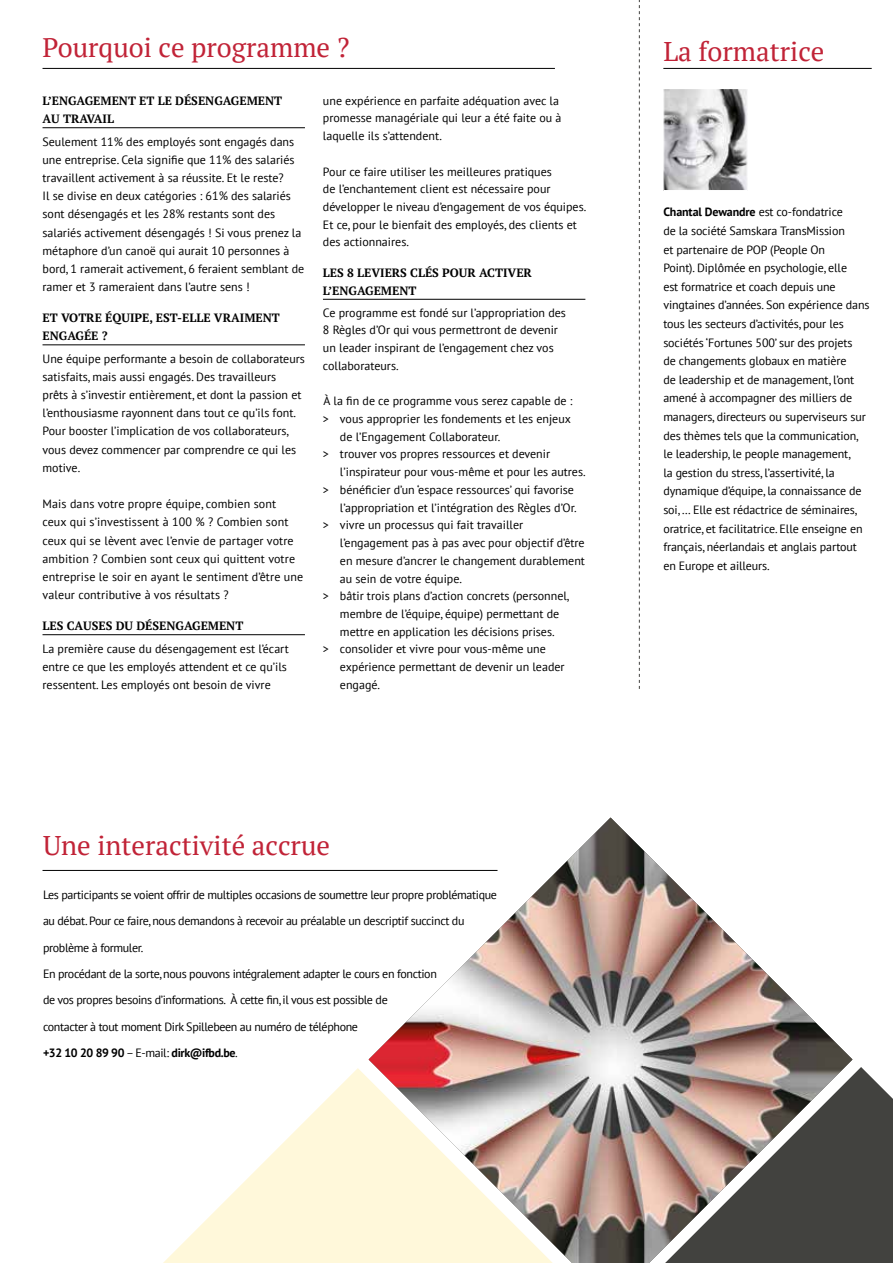
<style>
.page{position:relative;width:893px;height:1263px;background:#fff}
.page>*{position:absolute;margin:0;border:0;box-sizing:border-box;transform-origin:0 0}
.t1{font:27px "PT Serif";color:#c12337}
.t2{font:12px/18.1px "PT Sans";color:#000}
.t3{font:12px "PT Sans";letter-spacing:-.03em;color:#000}
.t4{font:700 12px/18.1px "PT Serif";color:#000}
.t5{font:700 12px "PT Sans";letter-spacing:-.03em;color:#000}
.s1{font-weight:400}
.s2{font-weight:700}
</style>
<div class="page">
<svg style="left:163px;top:1068px;width:206px;height:195px;fill:#fff8da"></svg>
<div style="left:852px;top:1067px;width:41px;height:196px;background:#42423f"></div>
<hr style="left:43px;top:127px;width:262px;height:1px;background:#000">
<hr style="left:43px;top:344px;width:262px;height:1px;background:#000">
<hr style="left:43px;top:634px;width:262px;height:1px;background:#000">
<hr style="left:323px;top:299px;width:262px;height:1px;background:#000">
<hr style="left:43px;top:68px;width:512px;height:1px;background:#000">
<hr style="left:663px;top:68px;width:209px;height:1px;background:#000">
<img style="left:665px;top:90px;width:81px;height:99px">
<div style="left:663px;top:88px;width:85px;height:103px;border:1px solid #fff"></div>
<svg style="left:639px;top:0;width:1px;height:689px"></svg>
<hr style="left:43px;top:870px;width:454px;height:1px;background:#000">
<img style="left:369px;top:817px;width:483px;height:446px">
<h1 class="t1" style="left:43px;top:30px;width:309px">Pourquoi ce programme ?</h1>
<p class="t4" style="left:43px;top:91px;width:241px">L’ENGAGEMENT ET LE DÉSENGAGEMENT<br>AU TRAVAIL</p>
<p class="t2" style="left:43px;top:132px;width:263px">Seulement 11% des employés sont engagés dans une entreprise. Cela signifie que 11% des salariés travaillent activement à sa réussite. Et le reste?<br>Il se divise en deux catégories : 61% des salariés sont désengagés et les 28% restants sont des salariés activement désengagés ! Si vous prenez la métaphore d’un canoë qui aurait 10 personnes à bord, 1 ramerait activement, 6 feraient semblant de ramer et 3 rameraient dans l’autre sens !</p>
<p class="t4" style="left:43px;top:309px;width:239px">ET VOTRE ÉQUIPE, EST-ELLE VRAIMENT<br>ENGAGÉE ?</p>
<p class="t2" style="left:43px;top:349px;width:264px">Une équipe performante a besoin de collaborateurs satisfaits, mais aussi engagés. Des travailleurs<br>prêts à s’investir entièrement, et dont la passion et l’enthousiasme rayonnent dans tout ce qu’ils font.<br>Pour booster l’implication de vos collaborateurs, vous devez commencer par comprendre ce qui les motive.</p>
<p class="t2" style="left:43px;top:495px;width:262px">Mais dans votre propre équipe, combien sont ceux qui s’investissent à 100 % ? Combien sont ceux qui se lèvent avec l’envie de partager votre ambition ? Combien sont ceux qui quittent votre entreprise le soir en ayant le sentiment d’être une valeur contributive à vos résultats ?</p>
<p class="t4" style="left:43px;top:617px;width:202px">LES CAUSES DU DÉSENGAGEMENT</p>
<p class="t2" style="left:43px;top:639px;width:248px">La première cause du désengagement est l’écart entre ce que les employés attendent et ce qu’ils ressentent. Les employés ont besoin de vivre</p>
<p class="t2" style="left:323px;top:91px;width:240px;line-height:17.7px">une expérience en parfaite adéquation avec la promesse managériale qui leur a été faite ou à laquelle ils s’attendent.</p>
<p class="t2" style="left:323px;top:162px;width:265px;line-height:17.7px">Pour ce faire utiliser les meilleures pratiques<br>de l’enchantement client est nécessaire pour développer le niveau d’engagement de vos équipes.<br>Et ce, pour le bienfait des employés, des clients et des actionnaires.</p>
<p class="t4" style="left:323px;top:264px;width:211px;line-height:17.7px">LES 8 LEVIERS CLÉS POUR ACTIVER<br>L’ENGAGEMENT</p>
<p class="t2" style="left:323px;top:303px;width:245px;line-height:17.7px">Ce programme est fondé sur l’appropriation des 8 Règles d’Or qui vous permettront de devenir un leader inspirant de l’engagement chez vos collaborateurs.</p>
<p class="t2" style="left:323px;top:392px;width:251px">À la fin de ce programme vous serez capable de :</p>
<p class="t2" style="left:323px;top:409px;width:250px">&gt; vous approprier les fondements et les enjeux</p>
<p class="t2" style="left:340px;top:427px;width:162px">de l’Engagement Collaborateur.</p>
<p class="t2" style="left:323px;top:445px;width:229px">&gt; trouver vos propres ressources et devenir</p>
<p class="t2" style="left:340px;top:463px;width:247px">l’inspirateur pour vous-même et pour les autres.</p>
<p class="t2" style="left:323px;top:480px;width:253px">&gt; bénéficier d’un ‘espace ressources’ qui favorise</p>
<p class="t2" style="left:340px;top:498px;width:238px">l’appropriation et l’intégration des Règles d’Or.</p>
<p class="t2" style="left:323px;top:516px;width:202px">&gt; vivre un processus qui fait travailler</p>
<p class="t2" style="left:340px;top:533px;width:246px">l’engagement pas à pas avec pour objectif d’être</p>
<p class="t2" style="left:340px;top:551px;width:247px">en mesure d’ancrer le changement durablement</p>
<p class="t2" style="left:340px;top:569px;width:124px">au sein de votre équipe.</p>
<p class="t2" style="left:323px;top:587px;width:248px">&gt; bâtir trois plans d’action concrets (personnel,</p>
<p class="t2" style="left:340px;top:604px;width:221px">membre de l’équipe, équipe) permettant de</p>
<p class="t2" style="left:340px;top:622px;width:216px">mettre en application les décisions prises.</p>
<p class="t2" style="left:323px;top:640px;width:224px">&gt; consolider et vivre pour vous-même une</p>
<p class="t2" style="left:340px;top:658px;width:226px">expérience permettant de devenir un leader</p>
<p class="t2" style="left:340px;top:675px;width:42px">engagé.</p>
<h1 class="t1" style="left:43px;top:828px;width:289px">Une interactivité accrue</h1>
<p class="t3" style="left:43px;top:886px;width:455px">Les participants se voient offrir de multiples occasions de soumettre leur propre problématique</p>
<p class="t3" style="left:43px;top:913px;width:423px">au débat. Pour ce faire, nous demandons à recevoir au préalable un descriptif succinct du</p>
<p class="t3" style="left:43px;top:939px;width:102px">problème à formuler.</p>
<p class="t3" style="left:43px;top:966px;width:395px">En procédant de la sorte, nous pouvons intégralement adapter le cours en fonction</p>
<p class="t3" style="left:43px;top:992px;width:346px">de vos propres besoins d’informations. À cette fin, il vous est possible de</p>
<p class="t3" style="left:43px;top:1019px;width:317px">contacter à tout moment Dirk Spillebeen au numéro de téléphone</p>
<p class="t5" style="left:43px;top:1045px;width:196px">+32 10 20 89 90 <span class="s1">– E-mail:</span> dirk@ifbd.be<span class="s1">.</span></p>
<h1 class="t1" style="left:663px;top:34px;width:163px">La formatrice</h1>
<p class="t2" style="left:663px;top:202px;width:208px;line-height:18.6px"><span class="s2">Chantal Dewandre</span> est co-fondatrice<br>de la société Samskara TransMission<br>et partenaire de POP (People On<br>Point). Diplômée en psychologie, elle<br>est formatrice et coach depuis une vingtaines d’années. Son expérience dans tous les secteurs d’activités, pour les sociétés ‘Fortunes 500’ sur des projets<br>de changements globaux en matière<br>de leadership et de management, l’ont amené à accompagner des milliers de managers, directeurs ou superviseurs sur des thèmes tels que la communication, le leadership, le people management,<br>la gestion du stress, l’assertivité, la dynamique d’équipe, la connaissance de soi, … Elle est rédactrice de séminaires, oratrice, et facilitatrice. Elle enseigne en français, néerlandais et anglais partout en Europe et ailleurs.</p>
</div>
